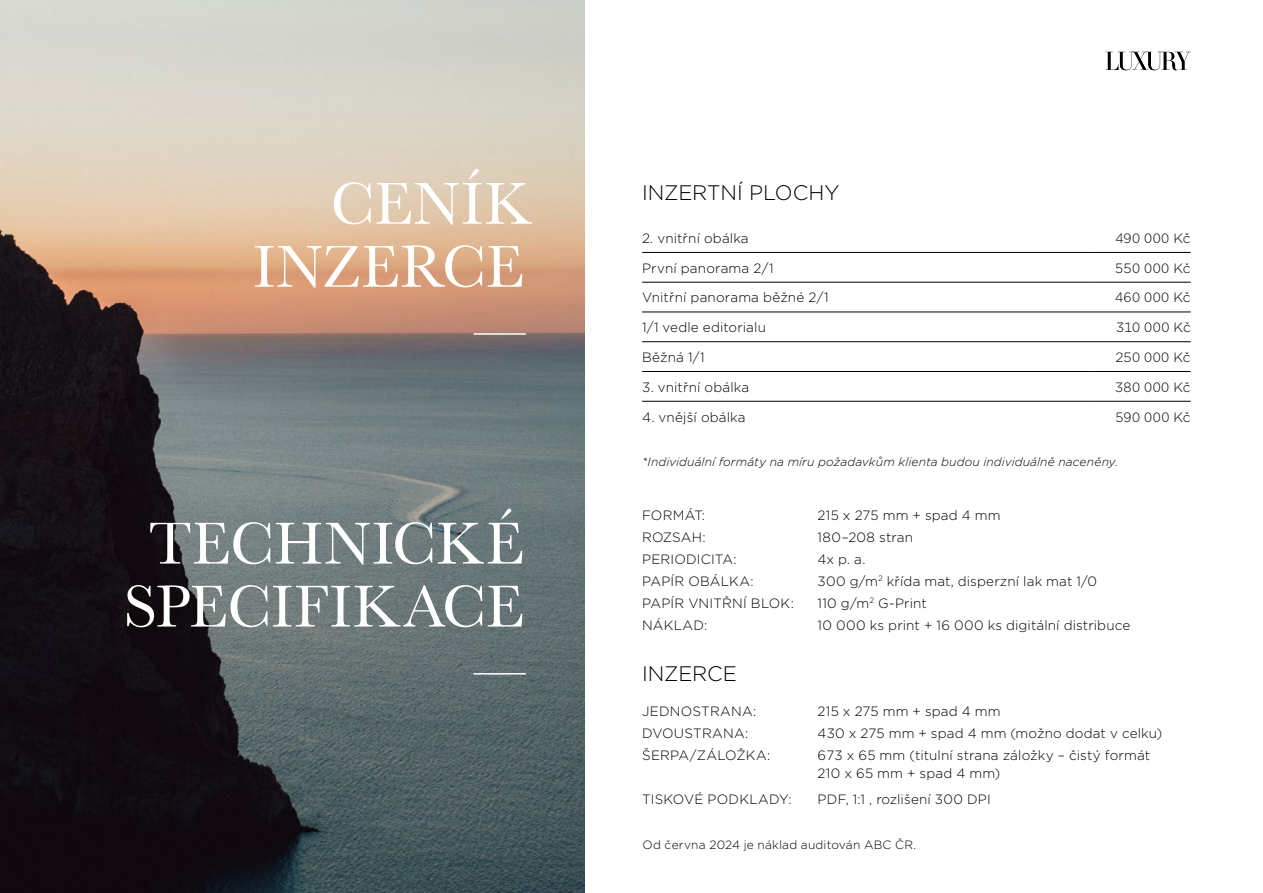
<style>
.page{position:relative;width:1263px;height:893px;background:#fff}
.page>*{position:absolute;margin:0;border:0;box-sizing:border-box;transform-origin:0 0}
.t1{font:61.5px/63px "Baskerville";color:#fff;text-align:right}
.t2{font:300 21px "Gotham";letter-spacing:-.005em;color:#000}
.t3{font:300 13.5px/18px "Gotham";letter-spacing:.01em;color:#000}
.t4{font:italic 300 12px "Gotham";letter-spacing:.005em;color:#000}
.t5{font:300 12px "Gotham";letter-spacing:.015em;color:#000}
</style>
<div class="page">
<svg style="left:1106px;top:52px;width:85px;height:18px"></svg>
<img style="left:0;top:0;width:585px;height:893px">
<hr style="left:474px;top:333px;width:52px;height:2px;background:#fff">
<hr style="left:474px;top:673px;width:52px;height:2px;background:#fff">
<hr style="left:642px;top:252px;width:451px;height:1px;background:#000">
<hr style="left:1093px;top:252px;width:98px;height:1px;background:#000">
<hr style="left:642px;top:282px;width:451px;height:1px;background:#000">
<hr style="left:1093px;top:282px;width:98px;height:1px;background:#000">
<hr style="left:642px;top:312px;width:451px;height:1px;background:#000">
<hr style="left:1093px;top:312px;width:98px;height:1px;background:#000">
<hr style="left:642px;top:341px;width:451px;height:1px;background:#000">
<hr style="left:1093px;top:341px;width:98px;height:1px;background:#000">
<hr style="left:642px;top:371px;width:451px;height:1px;background:#000">
<hr style="left:1093px;top:371px;width:98px;height:1px;background:#000">
<hr style="left:642px;top:401px;width:451px;height:1px;background:#000">
<hr style="left:1093px;top:401px;width:98px;height:1px;background:#000">
<h1 class="t1" style="left:253px;top:173px;width:280px">CENÍK<br>INZERCE</h1>
<h1 class="t1" style="left:124px;top:513px;width:402px;text-align:center">TECHNICKÉ<br>SPECIFIKACE</h1>
<h2 class="t2" style="left:642px;top:179px;width:199px">INZERTNÍ PLOCHY</h2>
<p class="t3" style="left:642px;top:229px;width:108px">2. vnitřní obálka</p>
<p class="t3" style="left:1115px;top:229px;width:77px">490 000 Kč</p>
<p class="t3" style="left:642px;top:259px;width:133px">První panorama 2/1</p>
<p class="t3" style="left:1115px;top:259px;width:77px">550 000 Kč</p>
<p class="t3" style="left:642px;top:288px;width:188px">Vnitřní panorama běžné 2/1</p>
<p class="t3" style="left:1115px;top:288px;width:77px">460 000 Kč</p>
<p class="t3" style="left:642px;top:318px;width:125px">1/1 vedle editorialu</p>
<p class="t3" style="left:1116px;top:318px;width:76px">310 000 Kč</p>
<p class="t3" style="left:642px;top:348px;width:64px">Běžná 1/1</p>
<p class="t3" style="left:1115px;top:348px;width:77px">250 000 Kč</p>
<p class="t3" style="left:642px;top:378px;width:109px">3. vnitřní obálka</p>
<p class="t3" style="left:1115px;top:378px;width:77px">380 000 Kč</p>
<p class="t3" style="left:642px;top:407px;width:105px">4. vnější obálka</p>
<p class="t3" style="left:1115px;top:407px;width:77px">590 000 Kč</p>
<p class="t4" style="left:642px;top:454px;width:478px">*Individuální formáty na míru požadavkům klienta budou individuálně naceněny.</p>
<p class="t3" style="left:642px;top:505px;width:65px">FORMÁT:</p>
<p class="t3" style="left:818px;top:505px;width:184px">215 x 275 mm + spad 4 mm</p>
<p class="t3" style="left:642px;top:527px;width:65px">ROZSAH:</p>
<p class="t3" style="left:818px;top:527px;width:97px">180–208 stran</p>
<p class="t3" style="left:642px;top:549px;width:96px">PERIODICITA:</p>
<p class="t3" style="left:818px;top:549px;width:49px">4x p. a.</p>
<p class="t3" style="left:642px;top:571px;width:113px">PAPÍR OBÁLKA:</p>
<p class="t3" style="left:818px;top:571px;width:281px">300 g/m<sup>2</sup> křída mat, disperzní lak mat 1/0</p>
<p class="t3" style="left:642px;top:593px;width:153px">PAPÍR VNITŘNÍ BLOK:</p>
<p class="t3" style="left:818px;top:593px;width:111px">110 g/m<sup>2</sup> G-Print</p>
<p class="t3" style="left:642px;top:615px;width:67px">NÁKLAD:</p>
<p class="t3" style="left:818px;top:615px;width:314px">10 000 ks print + 16 000 ks digitální distribuce</p>
<h2 class="t2" style="left:642px;top:660px;width:96px">INZERCE</h2>
<p class="t3" style="left:642px;top:702px;width:116px">JEDNOSTRANA:</p>
<p class="t3" style="left:818px;top:702px;width:184px">215 x 275 mm + spad 4 mm</p>
<p class="t3" style="left:642px;top:724px;width:108px">DVOUSTRANA:</p>
<p class="t3" style="left:818px;top:724px;width:346px">430 x 275 mm + spad 4 mm (možno dodat v celku)</p>
<p class="t3" style="left:642px;top:746px;width:130px">ŠERPA/ZÁLOŽKA:</p>
<p class="t3" style="left:818px;top:746px;width:334px">673 x 65 mm (titulní strana záložky – čistý formát<br>210 x 65 mm + spad 4 mm)</p>
<p class="t3" style="left:642px;top:790px;width:151px">TISKOVÉ PODKLADY:</p>
<p class="t3" style="left:818px;top:790px;width:175px">PDF, 1:1 , rozlišení 300 DPI</p>
<p class="t5" style="left:643px;top:837px;width:275px">Od června 2024 je náklad auditován ABC ČR.</p>
</div>
